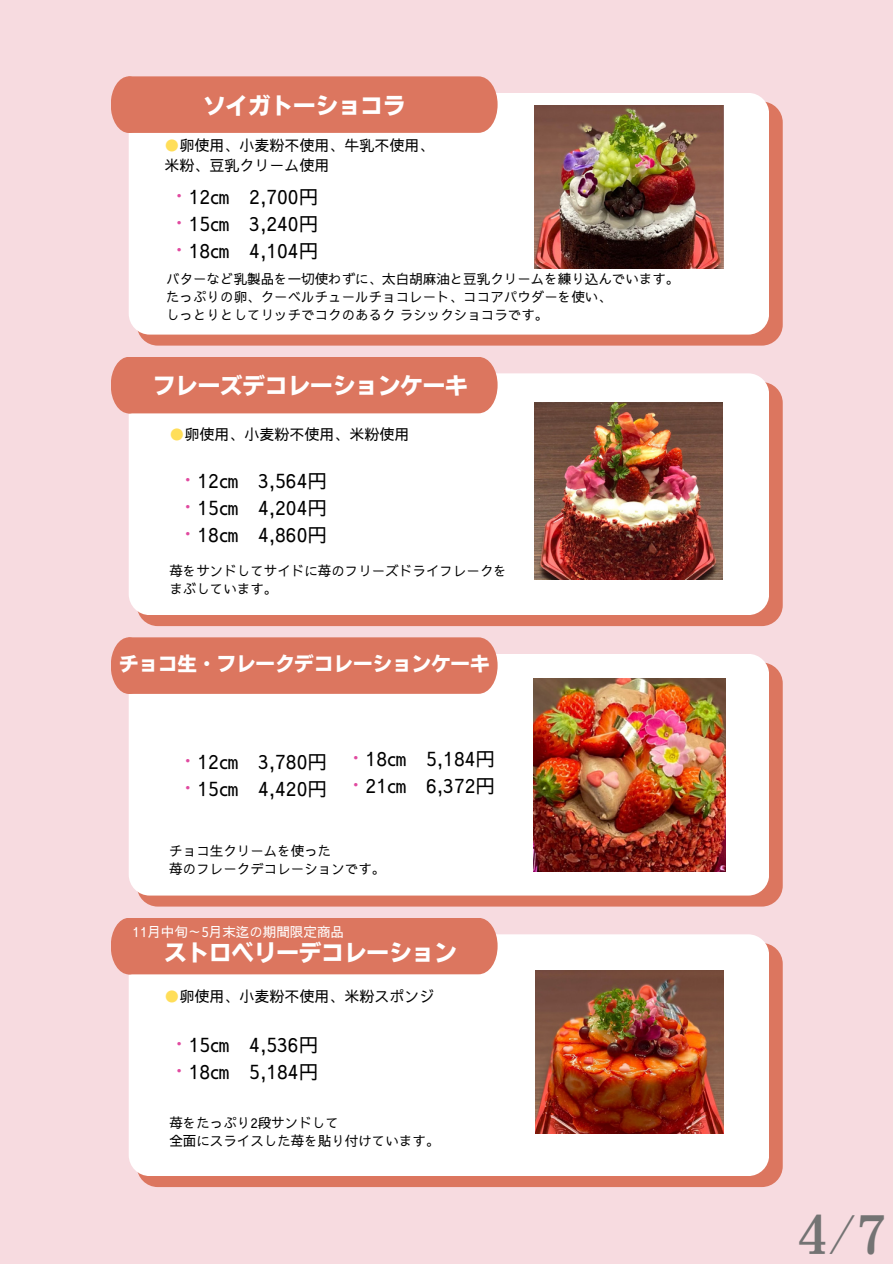
<style>
.page{position:relative;width:893px;height:1264px;background:#fff}
.page>*{position:absolute;margin:0;border:0;box-sizing:border-box;transform-origin:0 0}
.t1{font:48.45px "Nud Motoya Mincho Std W6";color:#737373}
.t2{font:22.5px "Nud Motoya Cedar Std W6";color:#fff}
.t3{font:500 19.5px/27px "Sawarabi Gothic";color:#000}
.t4{font:19.5px "Nud Motoya Cedar Std W6";color:#fff}
.t5{font:500 15px "Sawarabi Gothic";color:#000}
.t6{font:500 13.5px "Sawarabi Gothic";color:#000}
.t7{font:500 13.5px "Sawarabi Gothic";color:#fff}
.s1{color:#ffde59}
.s2{color:#e14aa0}
</style>
<div class="page">
<div style="left:0;top:0;width:892px;height:1263px;background:#f7dbe0"></div>
<div style="left:137px;top:101px;width:645px;height:244px;background:#dc765f;border-radius:21px"></div>
<div style="left:129px;top:93px;width:640px;height:241px;background:#fff;border-radius:21px"></div>
<div style="left:111px;top:76px;width:386px;height:57px;background:#dc765f"></div>
<div style="left:137px;top:382px;width:645px;height:244px;background:#dc765f;border-radius:21px"></div>
<div style="left:129px;top:373px;width:640px;height:242px;background:#fff;border-radius:21px"></div>
<div style="left:111px;top:357px;width:386px;height:56px;background:#dc765f"></div>
<div style="left:137px;top:662px;width:645px;height:244px;background:#dc765f;border-radius:21px"></div>
<div style="left:129px;top:654px;width:640px;height:241px;background:#fff;border-radius:21px"></div>
<div style="left:111px;top:637px;width:386px;height:57px;background:#dc765f"></div>
<div style="left:137px;top:943px;width:645px;height:243px;background:#dc765f;border-radius:21px"></div>
<div style="left:129px;top:934px;width:640px;height:241px;background:#fff;border-radius:21px"></div>
<div style="left:111px;top:918px;width:386px;height:56px;background:#dc765f"></div>
<img style="left:534px;top:105px;width:189px;height:163px">
<img style="left:534px;top:403px;width:188px;height:176px">
<img style="left:533px;top:679px;width:192px;height:192px">
<img style="left:535px;top:970px;width:188px;height:163px">
<h2 class="t2" style="left:203px;top:94px;width:204px">ソイガトーショコラ</h2>
<p class="t5" style="left:164px;top:138px;width:271px"><span class="s1">●</span>卵使用、小麦粉不使用、牛乳不使用、</p>
<p class="t5" style="left:164px;top:158px;width:166px">米粉、豆乳クリーム使用</p>
<h3 class="t3" style="left:169px;top:184px;width:150px;text-align:justify"><span class="s2">・</span>12㎝ 2,700円<span class="s2">・</span>15㎝ 3,240円<span class="s2">・</span>18㎝ 4,104円</h3>
<p class="t6" style="left:166px;top:272px;width:515px">バターなど乳製品を一切使わずに、太白胡麻油と豆乳クリームを練り込んでいます。</p>
<p class="t6" style="left:166px;top:290px;width:447px">たっぷりの卵、クーベルチュールチョコレート、ココアパウダーを使い、</p>
<p class="t6" style="left:166px;top:308px;width:384px">しっとりとしてリッチでコクのあるクラシックショコラです。</p>
<p class="t2" style="left:153px;top:374px;width:316px">フレーズデコレーションケーキ</p>
<h3 class="t5" style="left:169px;top:427px;width:241px"><span class="s1">●</span>卵使用、小麦粉不使用、米粉使用</h3>
<h3 class="t3" style="left:178px;top:468px;width:150px;text-align:justify"><span class="s2">・</span>12㎝ 3,564円<span class="s2">・</span>15㎝ 4,204円<span class="s2">・</span>18㎝ 4,860円</h3>
<p class="t6" style="left:169px;top:564px;width:339px">苺をサンドしてサイドに苺のフリーズドライフレークを</p>
<p class="t6" style="left:169px;top:582px;width:110px">まぶしています。</p>
<p class="t4" style="left:119px;top:654px;width:372px">チョコ生・フレークデコレーションケーキ</p>
<p class="t3" style="left:178px;top:748px;width:150px"><span class="s2">・</span>12㎝ 3,780円<span class="s2">・</span>15㎝ 4,420円</p>
<p class="t3" style="left:346px;top:746px;width:150px"><span class="s2">・</span>18㎝ 5,184円<span class="s2">・</span>21㎝ 6,372円</p>
<h2 class="t6" style="left:169px;top:844px;width:164px">チョコ生クリームを使った</h2>
<p class="t6" style="left:169px;top:862px;width:218px">苺のフレークデコレーションです。</p>
<h3 class="t7" style="left:133px;top:926px;width:213px">11月中旬～5月末迄の期間限定商品</h3>
<p class="t2" style="left:164px;top:941px;width:294px">ストロベリーデコレーション</p>
<p class="t5" style="left:164px;top:989px;width:271px"><span class="s1">●</span>卵使用、小麦粉不使用、米粉スポンジ</p>
<p class="t3" style="left:169px;top:1032px;width:150px"><span class="s2">・</span>15㎝ 4,536円<span class="s2">・</span>18㎝ 5,184円</p>
<h2 class="t6" style="left:169px;top:1117px;width:171px">苺をたっぷり2段サンドして</h2>
<p class="t6" style="left:169px;top:1135px;width:272px">全面にスライスした苺を貼り付けています。</p>
<h1 class="t1" style="left:797px;top:1209px;width:91px">4/7</h1>
</div>
